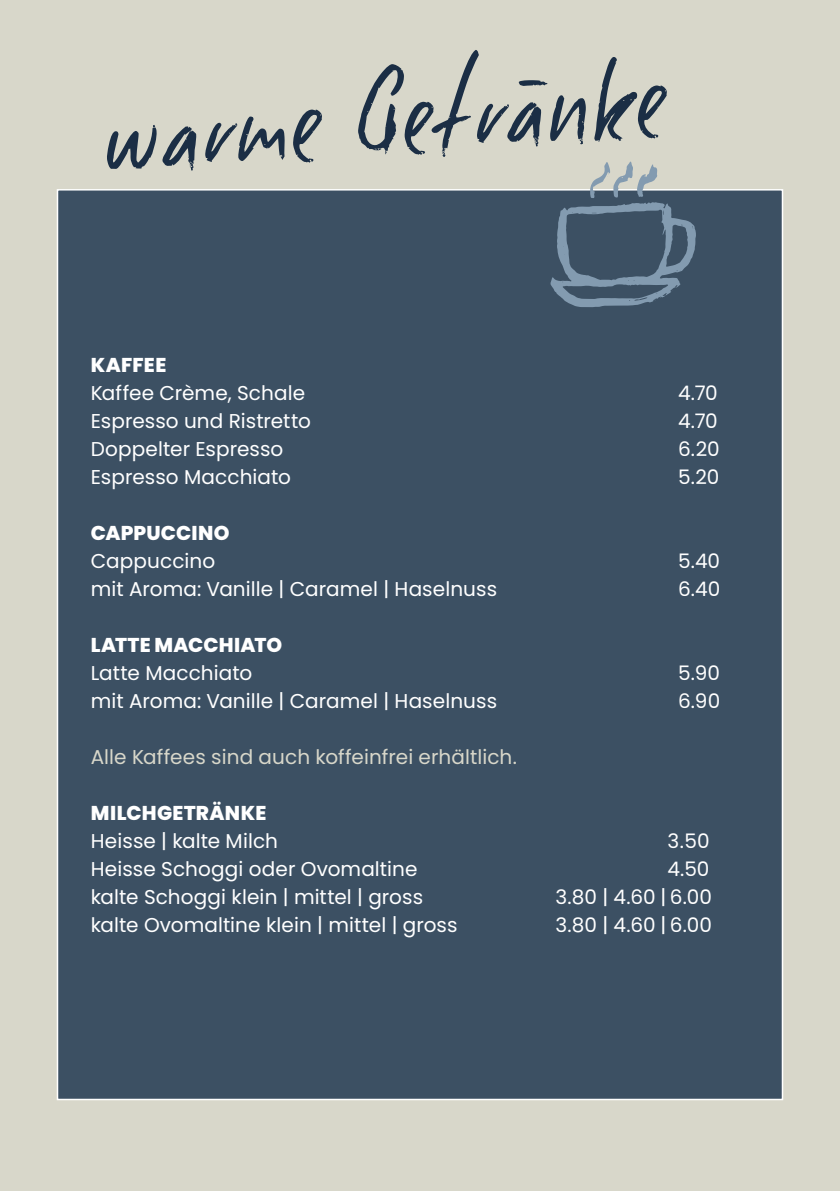
<style>
.page{position:relative;width:840px;height:1191px;background:#fff}
.page>*{position:absolute;margin:0;border:0;box-sizing:border-box;transform-origin:0 0}
.t1{font:120px "Good Foot";color:#1b2e45}
.t2{font:20px "Poppins";letter-spacing:.005em;color:#fff}
.t3{font:800 20px "Poppins";letter-spacing:.01em;color:#fff}
.t4{font:20px "Poppins";letter-spacing:.005em;color:#d8d7ca}
</style>
<div class="page">
<div style="left:0;top:0;width:839px;height:1191px;background:#d8d7ca"></div>
<div style="left:57px;top:189px;width:725px;height:911px;background:#3c5063;border:2px solid #fff"></div>
<svg style="left:550px;top:161px;width:145px;height:146px"></svg>
<h1 class="t1" style="left:96px;top:61px;width:567px;rotate:-4deg">warme Getränke</h1>
<p class="t3" style="left:91px;top:353px;width:77px">KAFFEE</p>
<p class="t2" style="left:91px;top:381px;width:216px">Kaffee Crème, Schale</p>
<p class="t2" style="left:677px;top:381px;width:41px">4.70</p>
<p class="t2" style="left:91px;top:409px;width:221px">Espresso und Ristretto</p>
<p class="t2" style="left:677px;top:409px;width:41px">4.70</p>
<p class="t2" style="left:91px;top:437px;width:194px">Doppelter Espresso</p>
<p class="t2" style="left:677px;top:437px;width:43px">6.20</p>
<p class="t2" style="left:91px;top:465px;width:201px">Espresso Macchiato</p>
<p class="t2" style="left:677px;top:465px;width:43px">5.20</p>
<p class="t3" style="left:91px;top:521px;width:140px">CAPPUCCINO</p>
<p class="t2" style="left:91px;top:549px;width:126px">Cappuccino</p>
<p class="t2" style="left:677px;top:549px;width:44px">5.40</p>
<p class="t2" style="left:91px;top:577px;width:407px">mit Aroma: Vanille | Caramel | Haselnuss</p>
<p class="t2" style="left:677px;top:577px;width:44px">6.40</p>
<p class="t3" style="left:91px;top:633px;width:193px">LATTE MACCHIATO</p>
<p class="t2" style="left:91px;top:661px;width:163px">Latte Macchiato</p>
<p class="t2" style="left:677px;top:661px;width:43px">5.90</p>
<p class="t2" style="left:91px;top:689px;width:407px">mit Aroma: Vanille | Caramel | Haselnuss</p>
<p class="t2" style="left:677px;top:689px;width:44px">6.90</p>
<p class="t4" style="left:91px;top:745px;width:427px">Alle Kaffees sind auch koffeinfrei erhältlich.</p>
<p class="t3" style="left:91px;top:801px;width:177px">MILCHGETRÄNKE</p>
<p class="t2" style="left:91px;top:829px;width:189px">Heisse | kalte Milch</p>
<p class="t2" style="left:667px;top:829px;width:44px">3.50</p>
<p class="t2" style="left:91px;top:857px;width:328px">Heisse Schoggi oder Ovomaltine</p>
<p class="t2" style="left:667px;top:857px;width:43px">4.50</p>
<p class="t2" style="left:91px;top:885px;width:333px">kalte Schoggi klein | mittel | gross</p>
<p class="t2" style="left:555px;top:885px;width:158px">3.80 | 4.60 | 6.00</p>
<p class="t2" style="left:91px;top:913px;width:368px">kalte Ovomaltine klein | mittel | gross</p>
<p class="t2" style="left:555px;top:913px;width:158px">3.80 | 4.60 | 6.00</p>
</div>
